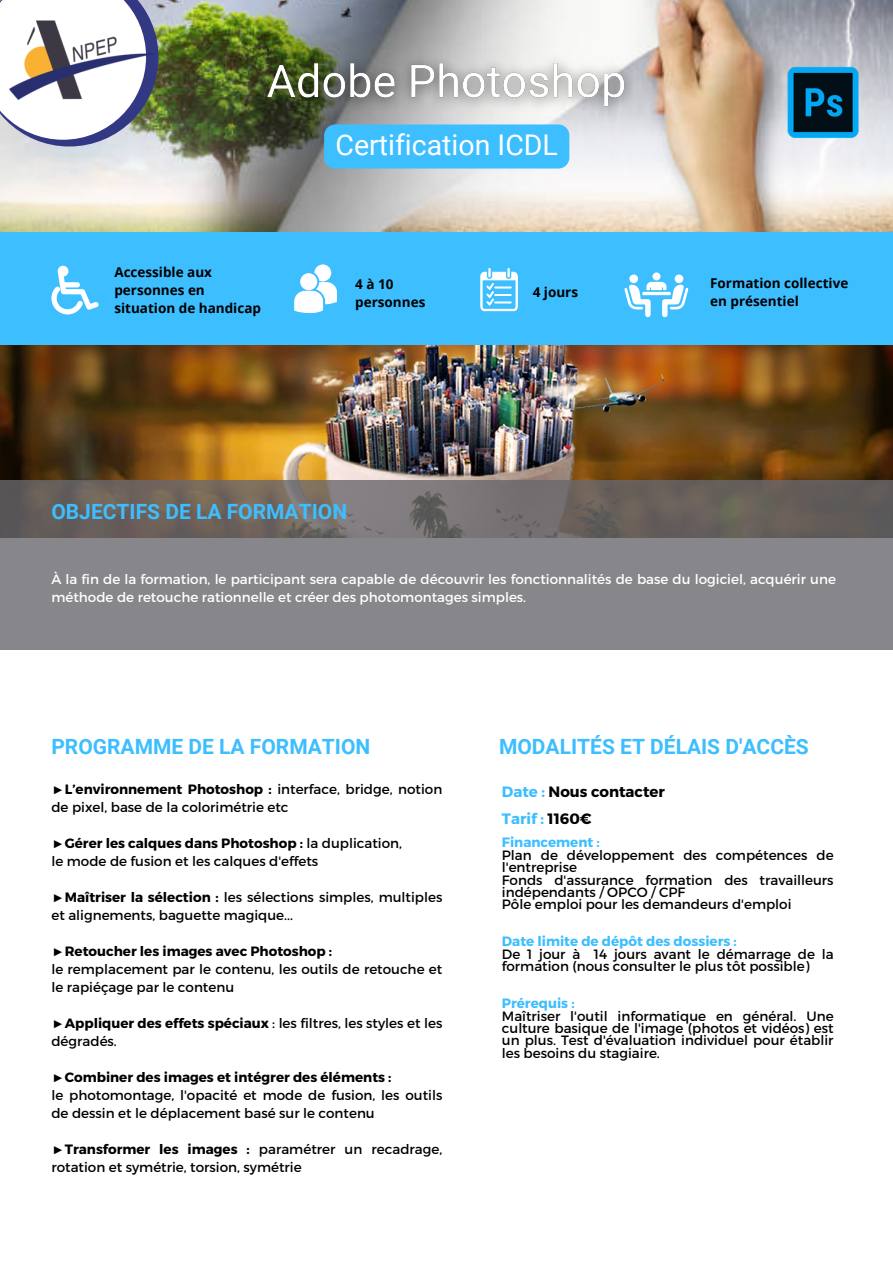
<style>
.page{position:relative;width:893px;height:1264px;background:#fff}
.page>*{position:absolute;margin:0;border:0;box-sizing:border-box;transform-origin:0 0}
.t1{font:28.5px "Roboto";color:#fff}
.t2{font:700 21px "Roboto";color:#3dbeff}
.t3{font:700 15px "Montserrat";color:#000}
.t4{font:700 15px "Montserrat";color:#3dbeff}
.t5{font:13.5px/12.3px "Montserrat";color:#000}
.t6{font:13.5px/18px "Montserrat";color:#fff}
.t7{font:700 13.5px "Montserrat";color:#000}
.t8{font:700 13.5px/18px "Open Sans";color:#000}
.t9{font:700 13.5px "Montserrat";color:#3dbeff}
.s1{font-family:"Liberation Serif";font-weight:700}
.s2{font-weight:700}
.s3{font-family:"Liberation Serif"}
.s4{font-weight:400}
.s5{font-family:"Liberation Serif";font-weight:400}
.s6{color:#3dbeff}
.s7{color:#000}
</style>
<div class="page">
<img style="left:0;top:0;width:892px;height:480px">
<div style="left:0;top:233px;width:892px;height:112px;background:#3dbeff"></div>
<img style="left:247px;top:45px;width:397px;height:84px">
<img style="left:752px;top:41px;width:140px;height:137px">
<div style="left:324px;top:124px;width:245px;height:44px;background:#3dbeff"></div>
<svg style="left:51px;top:266px;width:48px;height:48px"></svg>
<svg style="left:294px;top:264px;width:43px;height:49px"></svg>
<svg style="left:480px;top:268px;width:38px;height:43px"></svg>
<svg style="left:624px;top:282px;width:64px;height:35px"></svg>
<div style="left:674px;top:274px;width:9px;height:9px;background:#fff;border-radius:50%"></div>
<div style="left:629px;top:274px;width:9px;height:9px;background:#fff;border-radius:50%"></div>
<div style="left:652px;top:272px;width:8px;height:8px;background:#fff;border-radius:50%"></div>
<svg style="left:0;top:480px;width:892px;height:169px;background:#7e7a7c"></svg>
<svg style="left:0;top:0;width:158px;height:146px"></svg>
<img style="left:8px;top:18px;width:149px;height:83px">
<p class="t8" style="left:114px;top:262px;width:148px">Accessible aux personnes en situation de handicap</p>
<p class="t1" style="left:335px;top:128px;width:224px">Certification ICDL</p>
<p class="t8" style="left:355px;top:275px;width:40px">4 à 10</p>
<p class="t8" style="left:355px;top:293px;width:72px">personnes</p>
<p class="t8" style="left:532px;top:283px;width:47px">4 jours</p>
<p class="t8" style="left:710px;top:274px;width:140px">Formation collective en présentiel</p>
<p class="t2" style="left:51px;top:499px;width:297px">OBJECTIFS DE LA FORMATION</p>
<p class="t6" style="left:51px;top:570px;width:786px">À la fin de la formation, le participant sera capable de découvrir les fonctionnalités de base du logiciel, acquérir une méthode de retouche rationnelle et créer des photomontages simples.</p>
<p class="t2" style="left:51px;top:734px;width:320px">PROGRAMME DE LA FORMATION</p>
<p class="t5" style="left:51px;top:779px;width:392px;line-height:18px"><span class="s1">►</span><span class="s2">L’environnement Photoshop :</span> interface, bridge, notion de pixel, base de la colorimétrie etc</p>
<p class="t7" style="left:51px;top:834px;width:352px"><span class="s3">►</span>Gérer les calques dans Photoshop : <span class="s4">la duplication,</span></p>
<p class="t5" style="left:51px;top:854px;width:268px">le mode de fusion et les calques d'effets</p>
<p class="t5" style="left:51px;top:887px;width:392px;line-height:18px"><span class="s1">►</span><span class="s2">Maîtriser la sélection :</span> les sélections simples, multiples et alignements, baguette magique...</p>
<p class="t7" style="left:51px;top:942px;width:282px"><span class="s5">►</span>Retoucher les images avec Photoshop :</p>
<p class="t5" style="left:51px;top:959px;width:392px;line-height:18px">le remplacement par le contenu, les outils de retouche et le rapiéçage par le contenu</p>
<p class="t5" style="left:51px;top:1013px;width:392px;line-height:18px"><span class="s3">►</span><span class="s2">Appliquer des effets spéciaux</span> : les filtres, les styles et les dégradés.</p>
<p class="t7" style="left:51px;top:1068px;width:341px"><span class="s5">►</span>Combiner des images et intégrer des éléments :</p>
<p class="t5" style="left:51px;top:1085px;width:392px;line-height:18px">le photomontage, l'opacité et mode de fusion, les outils de dessin et le déplacement basé sur le contenu</p>
<p class="t5" style="left:51px;top:1139px;width:392px;line-height:18px"><span class="s1">►</span><span class="s2">Transformer les images :</span> paramétrer un recadrage, rotation et symétrie, torsion, symétrie</p>
<p class="t2" style="left:499px;top:734px;width:311px">MODALITÉS ET DÉLAIS D'ACCÈS</p>
<p class="t3" style="left:502px;top:781px;width:165px"><span class="s6">Date :</span> Nous contacter</p>
<p class="t4" style="left:502px;top:808px;width:91px">Tarif : <span class="s7">1160€</span></p>
<p class="t9" style="left:502px;top:833px;width:99px">Financement :</p>
<p class="t5" style="left:502px;top:848px;width:333px">Plan de développement des compétences de l'entreprise</p>
<p class="t5" style="left:502px;top:872px;width:333px">Fonds d'assurance formation des travailleurs indépendants / OPCO / CPF</p>
<p class="t5" style="left:502px;top:897px;width:291px">Pôle emploi pour les demandeurs d'emploi</p>
<p class="t9" style="left:502px;top:932px;width:236px">Date limite de dépôt des dossiers :</p>
<p class="t5" style="left:502px;top:947px;width:333px">De 1 jour à 14 jours avant le démarrage de la formation (nous consulter le plus tôt possible)</p>
<p class="t9" style="left:502px;top:994px;width:74px">Prérequis :</p>
<p class="t5" style="left:502px;top:1009px;width:333px;text-align:justify">Maîtriser l'outil informatique en général. Une culture basique de l'image (photos et vidéos) est un plus. Test d'évaluation individuel pour établir les besoins du stagiaire.</p>
</div>
